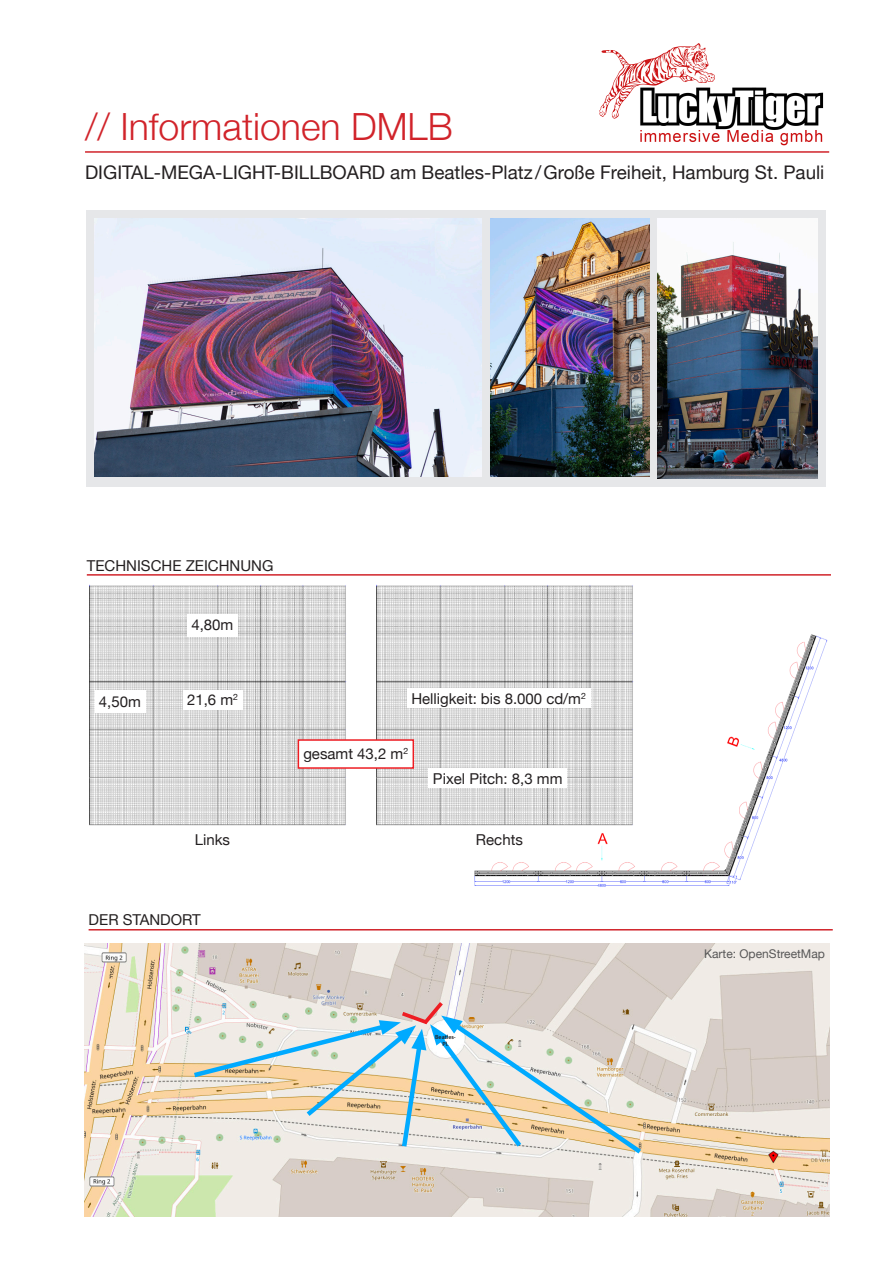
<style>
.page{position:relative;width:893px;height:1263px;background:#fff}
.page>*{position:absolute;margin:0;border:0;box-sizing:border-box;transform-origin:0 0}
.t1{font:300 37.5px "Helvetica Neue";color:#d1232a}
.t2{font:18.75px "Helvetica Neue";color:#231f20}
.t3{font:15px "Helvetica Neue";color:#231f20}
.t4{font:12px "Helvetica Neue";color:#575757}
.t5{font:600 6px "Myriad Pro";color:#231f20}
</style>
<div class="page">
<hr style="left:85px;top:151px;width:744px;height:2px;background:#d1232a">
<img style="left:599px;top:43px;width:225px;height:103px">
<img style="left:474px;top:634px;width:354px;height:253px">
<img style="left:89px;top:585px;width:257px;height:241px">
<img style="left:376px;top:585px;width:257px;height:242px">
<div style="left:86px;top:210px;width:740px;height:277px;background:#e6e7e9"></div>
<img style="left:94px;top:218px;width:388px;height:259px">
<img style="left:490px;top:218px;width:160px;height:259px">
<img style="left:657px;top:218px;width:160px;height:261px">
<hr style="left:89px;top:929px;width:744px;height:1px;background:#d1232a">
<hr style="left:87px;top:574px;width:744px;height:2px;background:#d1232a">
<img style="left:84px;top:944px;width:746px;height:272px">
<svg style="left:189px;top:1002px;width:457px;height:156px;background:#dbdbd2"></svg>
<div style="left:187px;top:614px;width:51px;height:22px;background:#fff"></div>
<div style="left:183px;top:690px;width:59px;height:19px;background:#fff"></div>
<div style="left:429px;top:769px;width:138px;height:19px;background:#fff"></div>
<div style="left:95px;top:690px;width:51px;height:23px;background:#fff"></div>
<div style="left:407px;top:689px;width:183px;height:19px;background:#fff"></div>
<div style="left:298px;top:740px;width:115px;height:28px;background:#fff"></div>
<div style="left:298px;top:739px;width:116px;height:30px;border:2px solid #ee1d23"></div>
<h1 class="t1" style="left:85px;top:97px;width:369px">// Informationen DMLB</h1>
<p class="t2" style="left:85px;top:159px;width:741px">DIGITAL-MEGA-LIGHT-BILLBOARD am Beatles-Platz /Große Freiheit, Hamburg St. Pauli</p>
<p class="t3" style="left:87px;top:554px;width:188px">TECHNISCHE ZEICHNUNG</p>
<p class="t3" style="left:99px;top:691px;width:43px">4,50m</p>
<p class="t3" style="left:191px;top:614px;width:43px">4,80m</p>
<p class="t3" style="left:187px;top:689px;width:53px">21,6 m<sup>2</sup></p>
<p class="t3" style="left:195px;top:829px;width:37px">Links</p>
<p class="t3" style="left:89px;top:909px;width:114px">DER STANDORT</p>
<p class="t3" style="left:411px;top:687px;width:176px">Helligkeit: bis 8.000 cd/m<sup>2</sup></p>
<p class="t3" style="left:303px;top:743px;width:106px">gesamt 43,2 m<sup>2</sup></p>
<p class="t3" style="left:433px;top:767px;width:131px">Pixel Pitch: 8,3 mm</p>
<p class="t3" style="left:476px;top:829px;width:48px">Rechts</p>
<p class="t5" style="left:435px;top:1033px;width:22px">Beatles-</p>
<p class="t5" style="left:442px;top:1040px;width:8px">Pl.</p>
<p class="t4" style="left:704px;top:945px;width:122px">Karte: OpenStreetMap</p>
</div>
